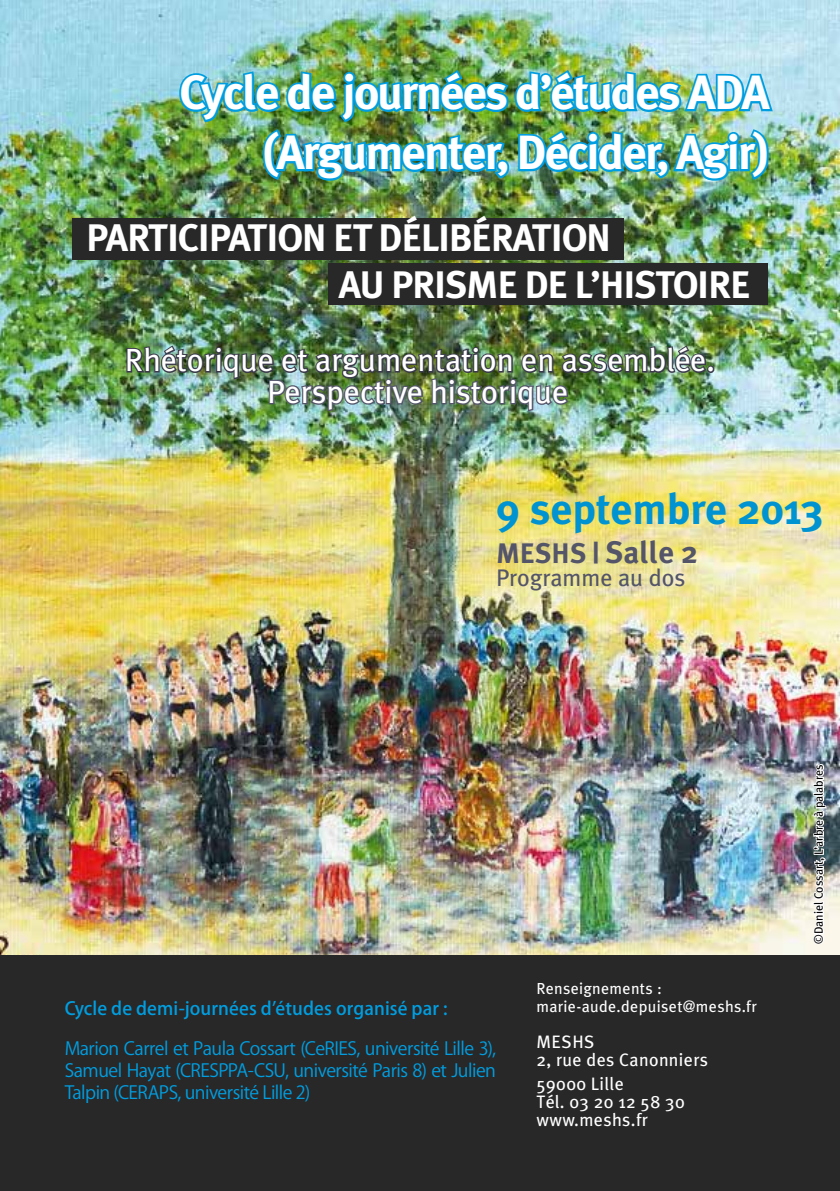
<style>
.page{position:relative;width:840px;height:1191px;background:#fff}
.page>*{position:absolute;margin:0;border:0;box-sizing:border-box;transform-origin:0 0}
.t1{font:700 48px/60px "Meta Plus";letter-spacing:-.04em;color:#fff;text-align:right}
.t2{font:700 43.2px "Meta Plus";color:#0093d2}
.t3{font:700 38.4px "Meta Plus";letter-spacing:-.03em;color:#fff}
.t4{font:32px "Meta Plus";color:#fff}
.t5{font:700 28.2px "Meta Plus";color:#545569}
.t6{font:24px "Meta Plus";color:#545569}
.t7{font:18px/22px "Koz Go Pr 6 N";letter-spacing:-.03em;color:#009ee0;text-align:justify}
.t8{font:18px/18px "Meta Plus";letter-spacing:.02em;color:#fff}
.t9{font:500 18px "Koz Go Pr 6 N";letter-spacing:.005em;color:#009ee0}
.t10{font:16px/18px "Meta Plus";letter-spacing:.02em;color:#fff}
.t11{font:12px "Meta Plus";color:#000}
.s1{font-size:30.8px}
</style>
<div class="page">
<img style="left:0;top:0;width:839px;height:955px">
<div style="left:0;top:955px;width:839px;height:236px;background:#282829"></div>
<img style="left:176px;top:36px;width:599px;height:237px">
<div style="left:72px;top:218px;width:551px;height:41px;background:#282829"></div>
<div style="left:328px;top:264px;width:439px;height:41px;background:#282829"></div>
<img style="left:125px;top:343px;width:582px;height:83px">
<div style="left:706px;top:365px;width:8px;height:8px;border:3px solid #3b3b4b;border-radius:50%"></div>
<img style="left:810px;top:762px;width:17px;height:183px">
<h1 class="t1" style="left:179px;top:62px;width:591px">Cycle de journées d’études ADA (Argumenter, Décider, Agir)</h1>
<h3 class="t3" style="left:86px;top:216px;width:425px">PARTICIPATION ET Déli bération</h3>
<h3 class="t3" style="left:338px;top:262px;width:413px">au PRISME DE L’HISTOIRE</h3>
<h3 class="t4" style="left:125px;top:342px;width:591px">Rhétorique et argumentation en assemblée.</h3>
<h3 class="t4" style="left:267px;top:373px;width:302px">Perspective historique</h3>
<h2 class="t2" style="left:495px;top:484px;width:329px">9 septembre 2013</h2>
<h3 class="t5" style="left:495px;top:537px;width:203px">MESHS | <span class="s1">Salle 2</span></h3>
<h3 class="t6" style="left:495px;top:564px;width:191px">Programme au dos</h3>
<p class="t9" style="left:65px;top:998px;width:384px">Cycle de demi-journées d’études organisé par :</p>
<p class="t7" style="left:65px;top:1038px;width:432px">Marion Carrel et Paula Cossart (CeRIES, université Lille 3), Samuel Hayat (CRESPPA-CSU, université Paris 8) et Julien Talpin (CERAPS, université Lille 2)</p>
<p class="t10" style="left:536px;top:979px;width:222px">Renseignements : marie-aude.depuiset@meshs.fr</p>
<p class="t8" style="left:536px;top:1032px;width:173px">MESHS<br>2, rue des Canonniers</p>
<p class="t8" style="left:536px;top:1074px;width:150px">59000 Lille<br>Tél. 03 20 12 58 30 www.meshs.fr</p>
<p class="t11" style="left:811px;top:943px;width:181px;rotate:-90deg">©Daniel Cossart, L’arbre à palabres</p>
</div>
